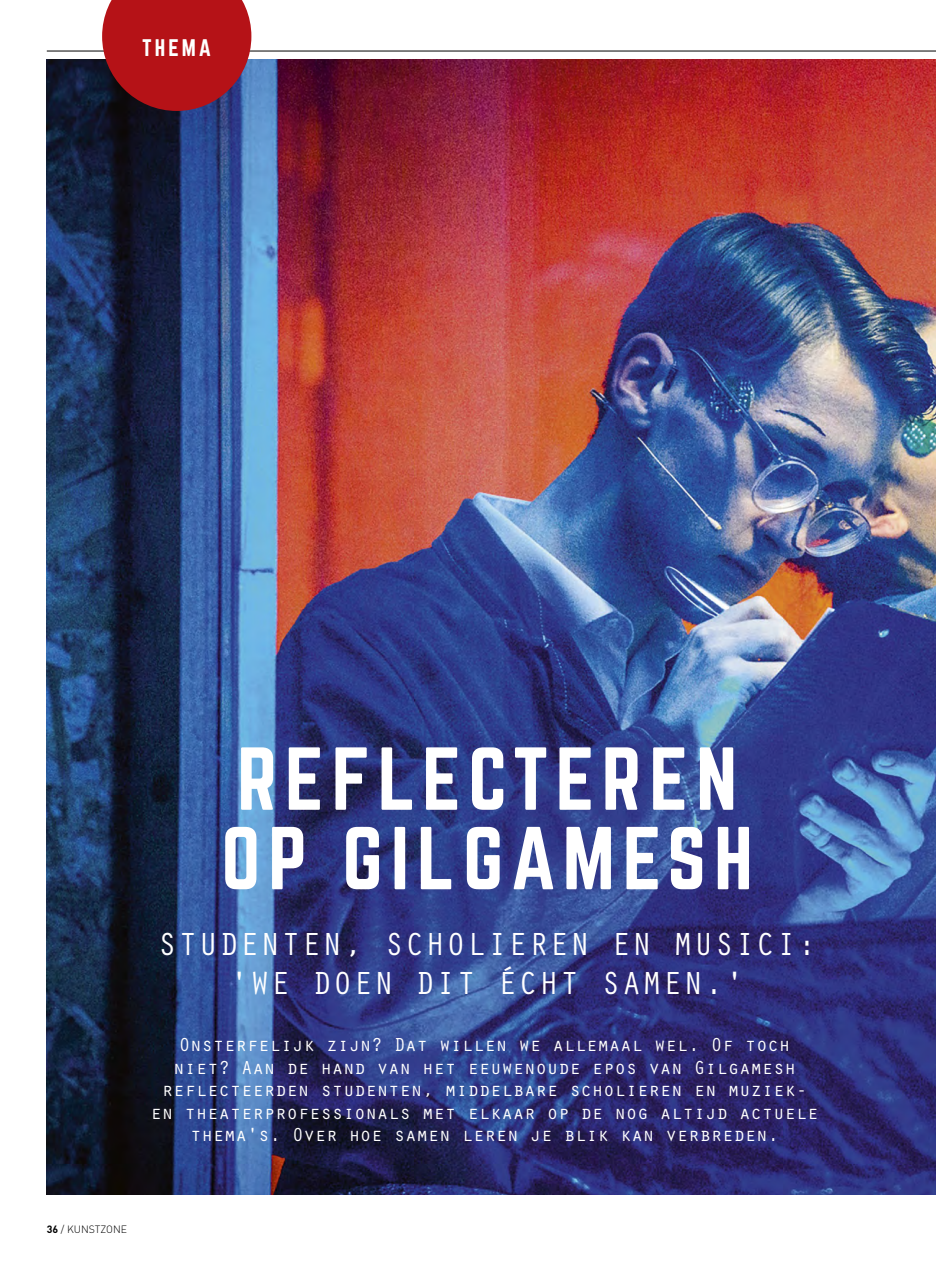
<style>
.page{position:relative;width:936px;height:1263px;background:#fff}
.page>*{position:absolute;margin:0;border:0;box-sizing:border-box;transform-origin:0 0}
.t1{font:78px/79.5px "Norwester";letter-spacing:.1em;color:#fff}
.t2{font:33px/39px "Orator Std";letter-spacing:.025em;color:#fff;text-align:center}
.t3{font:21px "Norwester";letter-spacing:.145em;color:#fff}
.t4{font:19.5px/22.5px "Orator Std";letter-spacing:-.02em;color:#fff;text-align:center}
.t5{font:300 10.5px "DINOT";color:#000}
.s1{font-weight:700}
</style>
<div class="page">
<img style="left:47px;top:60px;width:888px;height:1135px">
<hr style="left:47px;top:51px;width:888px;height:1px;background:#000">
<svg style="left:102px;top:0;width:149px;height:111px;background:#a11a24"></svg>
<p class="t3" style="left:142px;top:38px;width:70px">THEMA</p>
<h1 class="t1" style="left:221px;top:742px;width:533px">REFLECTEREN<br>OP GILGAMESH</h1>
<h2 class="t2" style="left:157px;top:923px;width:661px">STUDENTEN, SCHOLIEREN EN MUSICI: 'WE DOEN DIT ÉCHT SAMEN.'</h2>
<p class="t4" style="left:151px;top:1032px;width:669px">Onsterfelijk zijn? Dat willen we allemaal wel. Of toch niet? Aan de hand van het eeuwenoude epos van Gilgamesh reflecteerden studenten, middelbare scholieren en muziek&shy;en theaterprofessionals met elkaar op de nog altijd actuele thema's. Over hoe samen leren je blik kan verbreden.</p>
<p class="t5" style="left:47px;top:1221px;width:82px"><span class="s1">36</span> / KUNSTZONE</p>
</div>
